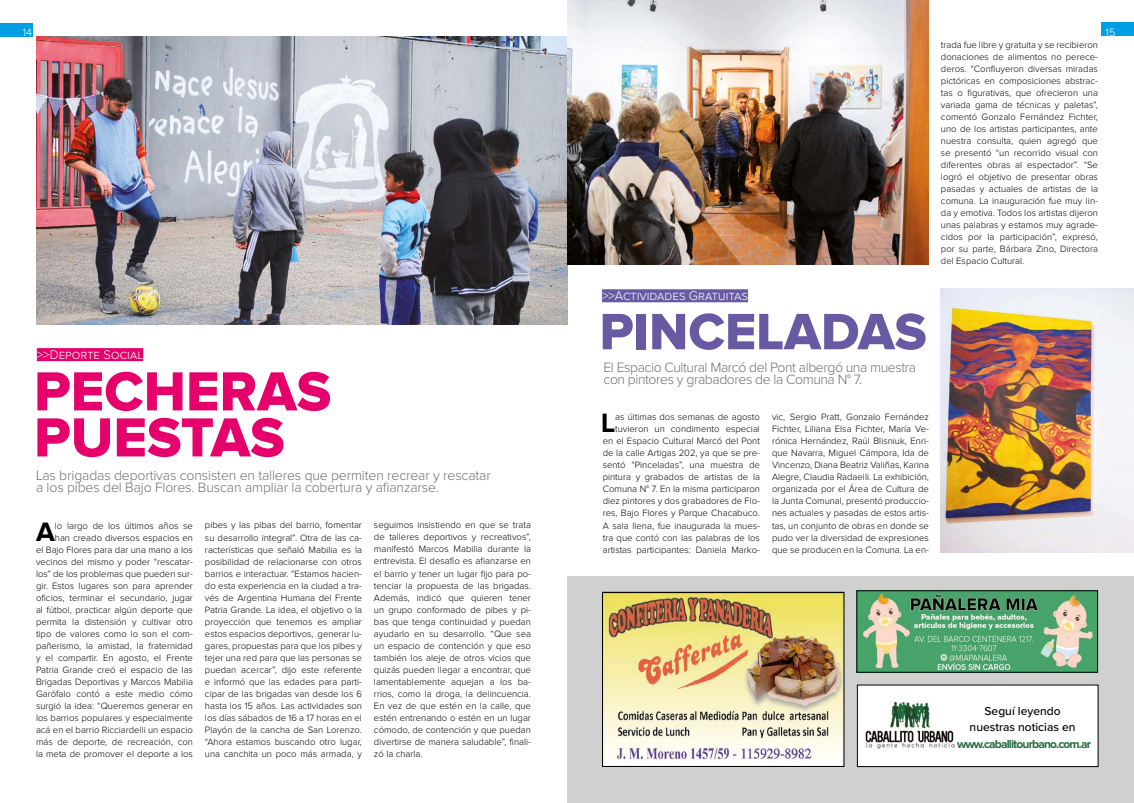
<style>
.page{position:relative;width:1134px;height:803px;background:#fff}
.page>*{position:absolute;margin:0;border:0;box-sizing:border-box;transform-origin:0 0}
.t1{font:57px/46px "Proxima Nova Extrabld";color:#e6006b}
.t2{font:53px "Proxima Nova Extrabld";color:#6859a2}
.t3{font:700 27.5px "Proxima Nova";color:#000}
.t4{font:300 14px/12px "Proxima Nova";letter-spacing:-.01em;color:#706f6f}
.t5{font:300 14px/12px "Proxima Nova";letter-spacing:-.03em;color:#706f6f}
.t6{font:300 13px "Proxima Nova";color:#fff}
.t7{font:500 12px/16.4px "Proxima Nova";color:#000;text-align:center}
.t8{font:700 12px "Proxima Nova";letter-spacing:-.07em;color:#226c3e}
.t9{font:300 11px "Proxima Nova";color:#fff}
.t10{font:300 9.5px/12px "Proxima Nova";color:#000;text-align:justify}
</style>
<div class="page">
<div style="left:0;top:23px;width:33px;height:14px;background:#009fe3"></div>
<div style="left:1101px;top:23px;width:33px;height:13px;background:#009fe3"></div>
<div style="left:567px;top:576px;width:567px;height:226px;background:#d0d0d0"></div>
<img style="left:604px;top:593px;width:238px;height:171px">
<div style="left:602px;top:591px;width:242px;height:175px;border:1px solid #000"></div>
<div style="left:37px;top:348px;width:106px;height:13px;background:#e6006b"></div>
<img style="left:37px;top:36px;width:531px;height:288px">
<img style="left:568px;top:0;width:361px;height:264px">
<img style="left:941px;top:288px;width:193px;height:264px">
<div style="left:602px;top:289px;width:146px;height:13px;background:#6859a2"></div>
<img style="left:858px;top:592px;width:238px;height:78px">
<div style="left:856px;top:590px;width:242px;height:82px;border:1px solid #000"></div>
<div style="left:857px;top:684px;width:241px;height:82px;background:#fff"></div>
<img style="left:865px;top:701px;width:90px;height:48px">
<p class="t9" style="left:23px;top:27px;width:11px">14</p>
<p class="t9" style="left:1106px;top:27px;width:11px">15</p>
<h3 class="t6" style="left:37px;top:348px;width:108px">&gt;&gt;Deporte Social</h3>
<h1 class="t1" style="left:34px;top:370px;width:299px">PECHERAS<br>PUESTAS</h1>
<h3 class="t4" style="left:36px;top:470px;width:456px">Las brigadas deportivas consisten en talleres que permiten recrear y rescatar a los pibes del Bajo Flores. Buscan ampliar la cobertura y afianzarse.</h3>
<p class="t10" style="left:36px;top:519px;width:158px;text-align:right">lo largo de los últimos años se<br>han creado diversos espacios en<br>el Bajo Flores para dar una mano a los vecinos del mismo y poder “rescatar&shy;los” de los problemas que pueden sur&shy;gir. Estos lugares son para aprender oficios, terminar el secundario, jugar al fútbol, practicar algún deporte que permita la distensión y cultivar otro tipo de valores como lo son el com&shy;pañerismo, la amistad, la fraternidad y el compartir. En agosto, el Frente Patria Grande creó el espacio de las Brigadas Deportivas y Marcos Mabilia Garófalo contó a este medio cómo surgió la idea: “Queremos generar en los barrios populares y especialmente acá en el barrio Ricciardelli un espacio más de deporte, de recreación, con la meta de promover el deporte a los</p>
<p class="t10" style="left:205px;top:519px;width:158px">pibes y las pibas del barrio, fomentar su desarrollo integral”. Otra de las ca&shy;racterísticas que señaló Mabilia es la posibilidad de relacionarse con otros barrios e interactuar. “Estamos hacien&shy;do esta experiencia en la ciudad a tra&shy;vés de Argentina Humana del Frente Patria Grande. La idea, el objetivo o la proyección que tenemos es ampliar estos espacios deportivos, generar lu&shy;gares, propuestas para que los pibes y tejer una red para que las personas se puedan acercar”, dijo este referente e informó que las edades para parti&shy;cipar de las brigadas van desde los 6 hasta los 15 años. Las actividades son los días sábados de 16 a 17 horas en el Playón de la cancha de San Lorenzo. “Ahora estamos buscando otro lugar, una canchita un poco más armada, y</p>
<p class="t10" style="left:374px;top:519px;width:158px">seguimos insistiendo en que se trata de talleres deportivos y recreativos”, manifestó Marcos Mabilia durante la entrevista. El desafío es afianzarse en el barrio y tener un lugar fijo para po&shy;tenciar la propuesta de las brigadas.<br>Además, indicó que quieren tener un grupo conformado de pibes y pi&shy;bas que tenga continuidad y puedan ayudarlo en su desarrollo. “Que sea un espacio de contención y que eso también los aleje de otros vicios que quizás pueden llegar a encontrar, que lamentablemente aquejan a los ba&shy;rrios, como la droga, la delincuencia.<br>En vez de que estén en la calle, que estén entrenando o estén en un lugar cómodo, de contención y que puedan divertirse de manera saludable”, finali&shy;zó la charla.</p>
<h3 class="t3" style="left:36px;top:518px;width:20px">A</h3>
<h3 class="t6" style="left:602px;top:289px;width:147px">&gt;&gt;Actividades Gratuitas</h3>
<h2 class="t2" style="left:599px;top:307px;width:329px">PINCELADAS</h2>
<h3 class="t5" style="left:603px;top:362px;width:314px">El Espacio Cultural Marcó del Pont albergó una muestra con pintores y grabadores de la Comuna N° 7.</h3>
<p class="t10" style="left:603px;top:411px;width:159px;text-align:right">as últimas dos semanas de agosto tuvieron un condimento especial en el Espacio Cultural Marcó del Pont de la calle Artigas 202, ya que se pre&shy;sentó “Pinceladas”, una muestra de pintura y grabados de artistas de la Comuna N° 7. En la misma participaron diez pintores y dos grabadores de Flo&shy;res, Bajo Flores y Parque Chacabuco.<br>A sala llena, fue inaugurada la mues&shy;tra que contó con las palabras de los artistas participantes: Daniela Marko-</p>
<h3 class="t3" style="left:601px;top:410px;width:16px">L</h3>
<p class="t10" style="left:772px;top:411px;width:158px">vic, Sergio Pratt, Gonzalo Fernández Fichter, Liliana Elsa Fichter, María Ve&shy;rónica Hernández, Raúl Blisniuk, Enri&shy;que Navarra, Miguel Cámpora, Ida de Vincenzo, Diana Beatriz Valiñas, Karina Alegre, Claudia Radaelli. La exhibición, organizada por el Área de Cultura de la Junta Comunal, presentó produccio&shy;nes actuales y pasadas de estos artis&shy;tas, un conjunto de obras en donde se pudo ver la diversidad de expresiones que se producen en la Comuna. La en-</p>
<p class="t10" style="left:941px;top:39px;width:158px">trada fue libre y gratuita y se recibieron donaciones de alimentos no perece&shy;deros. “Confluyeron diversas miradas pictóricas en composiciones abstrac&shy;tas o figurativas, que ofrecieron una variada gama de técnicas y paletas”, comentó Gonzalo Fernández Fichter, uno de los artistas participantes, ante nuestra consulta, quien agregó que se presentó “un recorrido visual con diferentes obras al espectador”. “Se logró el objetivo de presentar obras pasadas y actuales de artistas de la comuna. La inauguración fue muy lin&shy;da y emotiva. Todos los artistas dijeron unas palabras y estamos muy agrade&shy;cidos por la participación”, expresó, por su parte, Bárbara Zino, Directora del Espacio Cultural.</p>
<p class="t7" style="left:970px;top:702px;width:107px">Seguí leyendo nuestras noticias en</p>
<p class="t8" style="left:957px;top:738px;width:136px">www.caballitourbano.com.ar</p>
</div>
